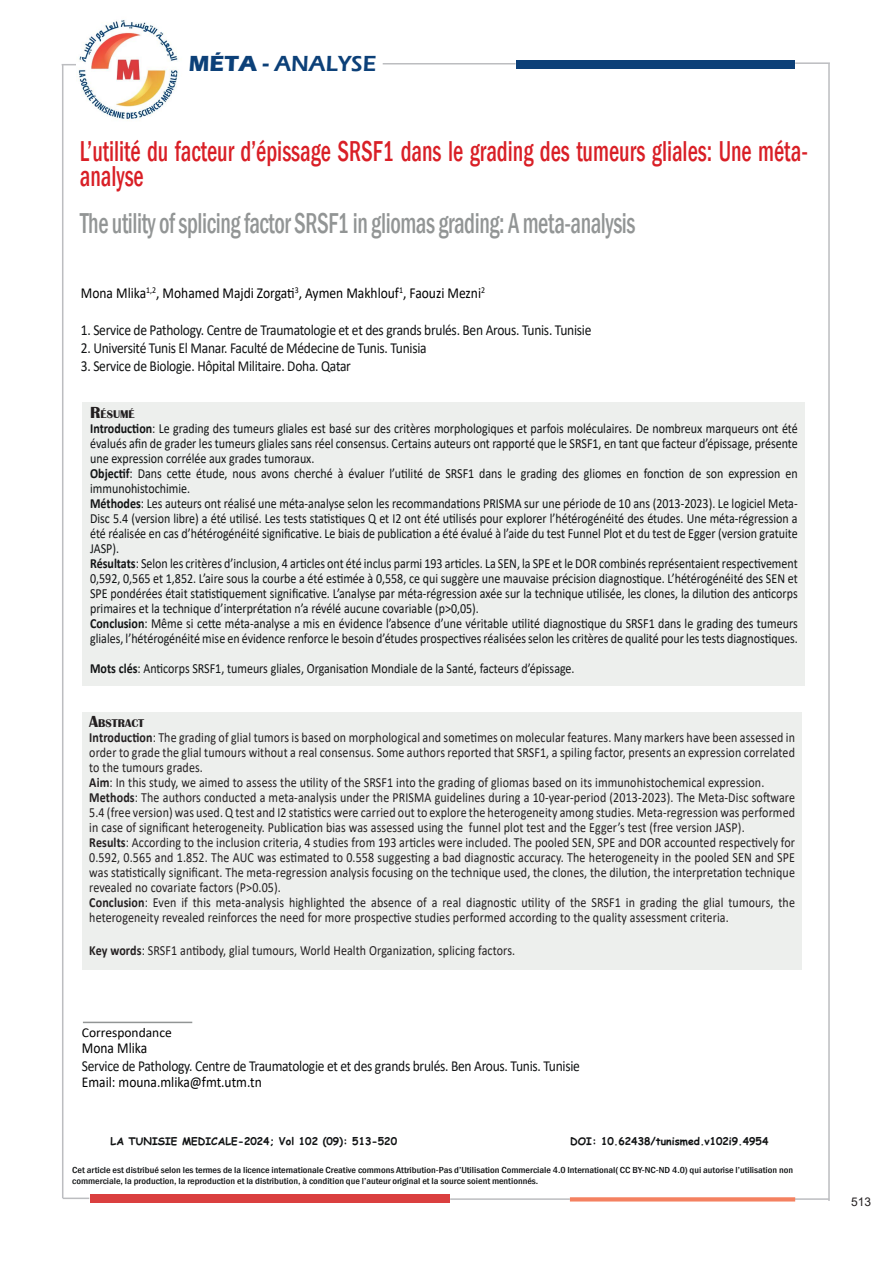
<style>
.page{position:relative;width:893px;height:1263px;background:#fff}
.page>*{position:absolute;margin:0;border:0;box-sizing:border-box;transform-origin:0 0}
.t1{font:500 condensed 29.55px/25.5px "Franklin Gothic";color:#d91f26;scale:.77 1}
.t2{font:500 condensed 29.55px "Franklin Gothic";letter-spacing:-.02em;color:#929595;scale:.77 1}
.t3{font:600 22.5px "Eras ITC";color:#0c4078}
.t4{font:15.3px "Calibri";letter-spacing:-.02em;color:#111314;scale:.88 1}
.t5{font:15.3px "Calibri";color:#000;scale:.88 1}
.t6{font:15px "Calibri";color:#000;scale:.9 1}
.t7{font:13.95px/15px "Calibri";color:#111314;text-align:justify;scale:.86 1}
.t8{font:13.95px/15px "Calibri";letter-spacing:.01em;color:#231f20;text-align:justify;scale:.86 1}
.t9{font:13.5px "Calibri";color:#000}
.t10{font:12px "Arial";color:#231f20}
.t11{font:700 11.55px "Britannic";color:#231f20}
.t12{font:700 10.5px "Comic Sans MS";color:#111314}
.t13{font:500 condensed 9px "Franklin Gothic";color:#111314;scale:1.13 1}
.s1{font-weight:700}
.s2{font-size:16.5px}
</style>
<div class="page">
<div style="left:82px;top:402px;width:723px;height:284px;background:#edefed"></div>
<div style="left:82px;top:712px;width:719px;height:258px;background:#edefed"></div>
<hr style="left:83px;top:1022px;width:109px;height:1px;background:#929595">
<div style="left:516px;top:60px;width:278px;height:8px;background:#0c4078"></div>
<svg style="left:62px;top:64px;width:14px;height:1px"></svg>
<hr style="left:62px;top:65px;width:1px;height:1133px;background:#bcbdc0">
<hr style="left:828px;top:64px;width:2px;height:1137px;background:#bcbdc0">
<hr style="left:795px;top:62px;width:35px;height:2px;background:#bcbdc0">
<hr style="left:383px;top:63px;width:133px;height:2px;background:#bcbdc0">
<div style="left:90px;top:1194px;width:359px;height:9px;background:#da3f3f"></div>
<hr style="left:794px;top:1198px;width:35px;height:2px;background:#bcbdc0">
<svg style="left:570px;top:1197px;width:225px;height:4px"></svg>
<hr style="left:450px;top:1198px;width:120px;height:2px;background:#bcbdc0">
<hr style="left:63px;top:1197px;width:26px;height:2px;background:#bcbdc0">
<img style="left:78px;top:20px;width:100px;height:101px">
<p class="t3" style="left:189px;top:51px;width:189px"><span class="s1">MÉTA -</span> ANALYSE</p>
<p class="t1" style="left:80px;top:138px;width:947px">L’utilité du facteur d’épissage SRSF1 dans le grading des tumeurs gliales: Une méta&shy;analyse</p>
<p class="t2" style="left:80px;top:203px;width:723px">The utility of splicing factor SRSF1 in gliomas grading: A meta-analysis</p>
<p class="t5" style="left:81px;top:283px;width:461px">Mona Mlika<sup>1,2</sup>, Mohamed Majdi Zorgati<sup>3</sup>, Aymen Makhlouf<sup>1</sup>, Faouzi Mezni<sup>2</sup></p>
<p class="t4" style="left:81px;top:319px;width:582px">1. Service de Pathology. Centre de Traumatologie et et des grands brulés. Ben Arous. Tunis. Tunisie</p>
<p class="t4" style="left:81px;top:337px;width:394px">2. Université Tunis El Manar. Faculté de Médecine de Tunis. Tunisia</p>
<p class="t4" style="left:81px;top:355px;width:308px">3. Service de Biologie. Hôpital Militaire. Doha. Qatar</p>
<p class="t11" style="left:90px;top:408px;width:46px"><span class="s2">R</span>ÉSUMÉ</p>
<p class="t7" style="left:90px;top:420px;width:824px"><span class="s1">Introduction</span>: Le grading des tumeurs gliales est basé sur des critères morphologiques et parfois moléculaires. De nombreux marqueurs ont été évalués afin de grader les tumeurs gliales sans réel consensus. Certains auteurs ont rapporté que le SRSF1, en tant que facteur d’épissage, présente une expression corrélée aux grades tumoraux.</p>
<p class="t7" style="left:90px;top:465px;width:824px"><span class="s1">Objectif</span>: Dans cette étude, nous avons cherché à évaluer l’utilité de SRSF1 dans le grading des gliomes en fonction de son expression en immunohistochimie.</p>
<p class="t7" style="left:90px;top:495px;width:824px"><span class="s1">Méthodes</span>: Les auteurs ont réalisé une méta-analyse selon les recommandations PRISMA sur une période de 10 ans (2013-2023). Le logiciel Meta-Disc 5.4 (version libre) a été utilisé. Les tests statistiques Q et I2 ont été utilisés pour explorer l’hétérogénéité des études. Une méta-régression a été réalisée en cas d’hétérogénéité significative. Le biais de publication a été évalué à l’aide du test Funnel Plot et du test de Egger (version gratuite JASP).</p>
<p class="t7" style="left:90px;top:555px;width:824px"><span class="s1">Résultats</span>: Selon les critères d’inclusion, 4 articles ont été inclus parmi 193 articles. La SEN, la SPE et le DOR combinés représentaient respectivement 0,592, 0,565 et 1,852. L’aire sous la courbe a été estimée à 0,558, ce qui suggère une mauvaise précision diagnostique. L’hétérogénéité des SEN et SPE pondérées était statistiquement significative. L’analyse par méta-régression axée sur la technique utilisée, les clones, la dilution des anticorps primaires et la technique d’interprétation n’a révélé aucune covariable (p&gt;0,05).</p>
<p class="t7" style="left:90px;top:615px;width:824px"><span class="s1">Conclusion</span>: Même si cette méta-analyse a mis en évidence l’absence d’une véritable utilité diagnostique du SRSF1 dans le grading des tumeurs gliales, l’hétérogénéité mise en évidence renforce le besoin d’études prospectives réalisées selon les critères de qualité pour les tests diagnostiques.</p>
<p class="t7" style="left:90px;top:660px;width:565px"><span class="s1">Mots clés</span>: Anticorps SRSF1, tumeurs gliales, Organisation Mondiale de la Santé, facteurs d’épissage.</p>
<p class="t11" style="left:89px;top:716px;width:56px"><span class="s2">A</span>BSTRACT</p>
<p class="t8" style="left:89px;top:729px;width:822px"><span class="s1">Introduction</span>: The grading of glial tumors is based on morphological and sometimes on molecular features. Many markers have been assessed in order to grade the glial tumours without a real consensus. Some authors reported that SRSF1, a spiling factor, presents an expression correlated to the tumours grades.</p>
<p class="t8" style="left:89px;top:774px;width:786px"><span class="s1">Aim</span>: In this study, we aimed to assess the utility of the SRSF1 into the grading of gliomas based on its immunohistochemical expression.</p>
<p class="t8" style="left:89px;top:789px;width:822px"><span class="s1">Methods</span>: The authors conducted a meta-analysis under the PRISMA guidelines during a 10-year-period (2013-2023). The Meta-Disc software 5.4 (free version) was used. Q test and I2 statistics were carried out to explore the heterogeneity among studies. Meta-regression was performed in case of significant heterogeneity. Publication bias was assessed using the funnel plot test and the Egger’s test (free version JASP).</p>
<p class="t8" style="left:89px;top:834px;width:822px"><span class="s1">Results</span>: According to the inclusion criteria, 4 studies from 193 articles were included. The pooled SEN, SPE and DOR accounted respectively for 0.592, 0.565 and 1.852. The AUC was estimated to 0.558 suggesting a bad diagnostic accuracy. The heterogeneity in the pooled SEN and SPE was statistically significant. The meta-regression analysis focusing on the technique used, the clones, the dilution, the interpretation technique revealed no covariate factors (P&gt;0.05).</p>
<p class="t8" style="left:89px;top:894px;width:822px"><span class="s1">Conclusion</span>: Even if this meta-analysis highlighted the absence of a real diagnostic utility of the SRSF1 in grading the glial tumours, the heterogeneity revealed reinforces the need for more prospective studies performed according to the quality assessment criteria.</p>
<p class="t8" style="left:89px;top:942px;width:497px"><span class="s1">Key words</span>: SRSF1 antibody, glial tumours, World Health Organization, splicing factors.</p>
<p class="t9" style="left:82px;top:1023px;width:91px">Correspondance</p>
<p class="t5" style="left:82px;top:1037px;width:76px">Mona Mlika</p>
<p class="t4" style="left:82px;top:1055px;width:567px">Service de Pathology. Centre de Traumatologie et et des grands brulés. Ben Arous. Tunis. Tunisie</p>
<p class="t6" style="left:82px;top:1072px;width:201px">Email: mouna.mlika@fmt.utm.tn</p>
<p class="t12" style="left:111px;top:1133px;width:288px">LA TUNISIE MEDICALE-2024; Vol 102 (09): 513-520</p>
<p class="t12" style="left:570px;top:1133px;width:200px">DOI: 10.62438/tunismed.v102i9.4954</p>
<p class="t13" style="left:72px;top:1164px;width:639px">Cet article est distribué selon les termes de la licence internationale Creative commons Attribution-Pas d’Utilisation Commerciale 4.0 International( CC BY-NC-ND 4.0) qui autorise l’utilisation non</p>
<p class="t13" style="left:72px;top:1175px;width:414px">commerciale, la production, la reproduction et la distribution, à condition que l’auteur original et la source soient mentionnés.</p>
<p class="t10" style="left:851px;top:1194px;width:22px">513</p>
</div>
